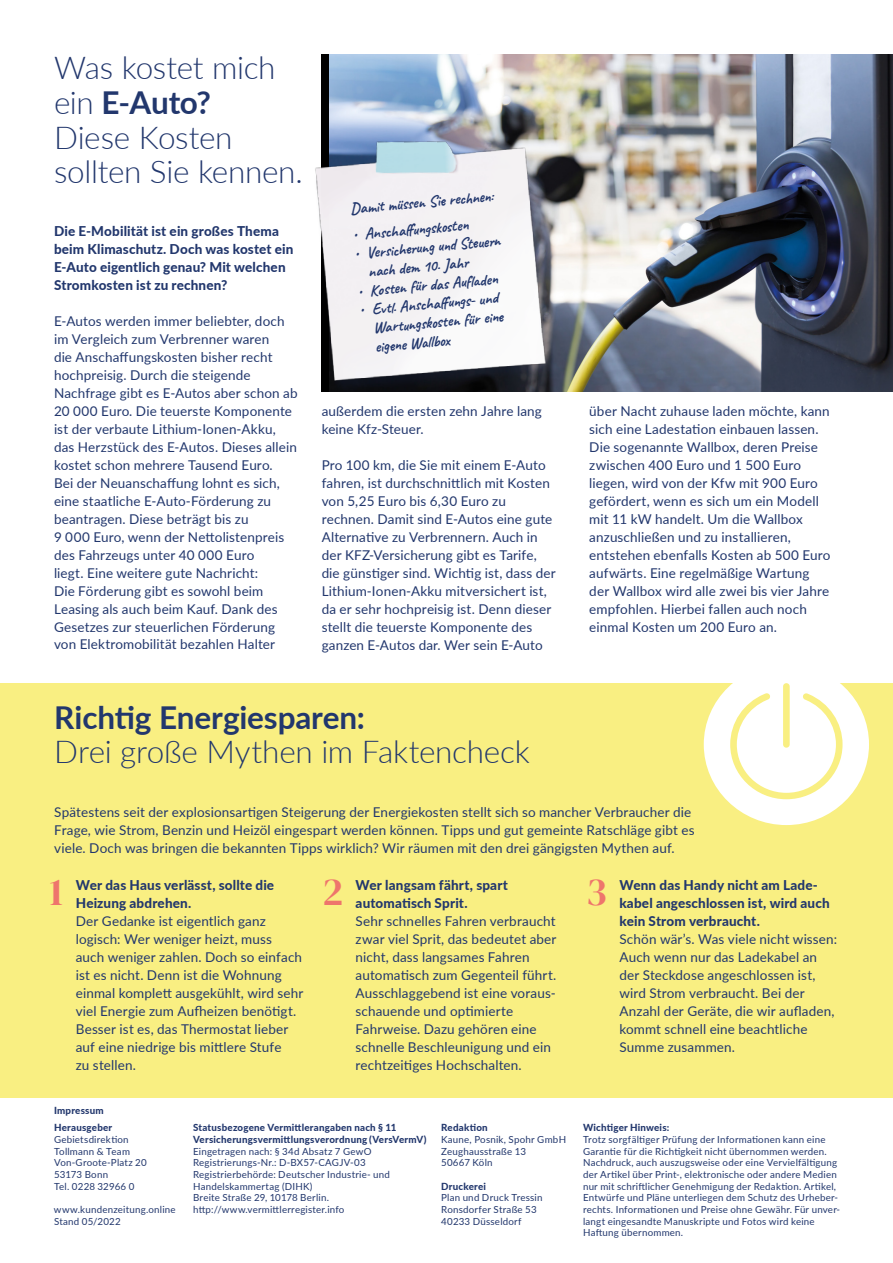
<style>
.page{position:relative;width:893px;height:1263px;background:#fff}
.page>*{position:absolute;margin:0;border:0;box-sizing:border-box;transform-origin:0 0}
.t1{font:39px "DM Serif Display";color:#ee756c}
.t2{font:300 31.5px/34.7px "Lato";letter-spacing:-.01em;color:#22376d}
.t3{font:700 31.5px "Lato";letter-spacing:-.005em;color:#22376d}
.t4{font:700 15.75px/18.9px "Caveat";color:#22376d}
.t5{font:13.5px/18px "Lato";letter-spacing:.01em;color:#22376d}
.t6{font:800 13.5px/18px "Lato";letter-spacing:.01em;color:#22376d}
.t7{font:9.75px/11.7px "Lato";letter-spacing:.02em;color:#22376d}
.t8{font:800 9.75px/11.7px "Lato";letter-spacing:.02em;color:#22376d}
.s1{font-weight:700}
</style>
<div class="page">
<div style="left:0;top:683px;width:893px;height:414px;background:#f9ef82"></div>
<svg style="left:704px;top:683px;width:165px;height:142px"></svg>
<img style="left:330px;top:54px;width:563px;height:338px">
<img style="left:315px;top:131px;width:256px;height:261px">
<h2 class="t2" style="left:54px;top:50px;width:250px">Was kostet mich ein <span class="s1">E-Auto?<br></span>Diese Kosten sollten Sie kennen.</h2>
<p class="t6" style="left:54px;top:221px;width:241px">Die E-Mobilität ist ein großes Thema beim Klimaschutz. Doch was kostet ein E-Auto eigentlich genau? Mit welchen Stromkosten ist zu rechnen?</p>
<p class="t5" style="left:54px;top:311px;width:245px">E-Autos werden immer beliebter, doch im Vergleich zum Verbrenner waren<br>die Anschaffungskosten bisher recht hochpreisig. Durch die steigende Nachfrage gibt es E-Autos aber schon ab 20 000 Euro. Die teuerste Komponente ist der verbaute Lithium-Ionen-Akku, das Herzstück des E-Autos. Dieses allein kostet schon mehrere Tausend Euro.<br>Bei der Neuanschaffung lohnt es sich, eine staatliche E-Auto-Förderung zu beantragen. Diese beträgt bis zu<br>9 000 Euro, wenn der Nettolistenpreis des Fahrzeugs unter 40 000 Euro<br>liegt. Eine weitere gute Nachricht:<br>Die Förderung gibt es sowohl beim Leasing als auch beim Kauf. Dank des Gesetzes zur steuerlichen Förderung von Elektromobilität bezahlen Halter</p>
<p class="t4" style="left:350px;top:199px;width:145px;rotate:-5deg">Damit müssen Sie rechnen:</p>
<p class="t4" style="left:352px;top:225px;width:118px;rotate:-5deg">• Anschaff ungskosten</p>
<p class="t4" style="left:366px;top:243px;width:136px;text-indent:-12px;rotate:-5deg">• Versicherung und Steuern nach dem 10. Jahr</p>
<p class="t4" style="left:357px;top:282px;width:142px;rotate:-5deg">• Kosten für das Aufl aden</p>
<p class="t4" style="left:371px;top:300px;width:132px;text-indent:-12px;rotate:-5deg">• Evtl. Anschaff ungs- und<br>Wartungskosten für eine eigene Wallbox</p>
<p class="t5" style="left:322px;top:402px;width:222px">außerdem die ersten zehn Jahre lang keine Kfz-Steuer.</p>
<p class="t5" style="left:322px;top:456px;width:235px">Pro 100 km, die Sie mit einem E-Auto fahren, ist durchschnittlich mit Kosten von 5,25 Euro bis 6,30 Euro zu rechnen. Damit sind E-Autos eine gute Alternative zu Verbrennern. Auch in der KFZ-Versicherung gibt es Tarife, die günstiger sind. Wichtig ist, dass der Lithium-Ionen-Akku mitversichert ist, da er sehr hochpreisig ist. Denn dieser stellt die teuerste Komponente des ganzen E-Autos dar. Wer sein E-Auto</p>
<p class="t5" style="left:589px;top:402px;width:243px">über Nacht zuhause laden möchte, kann sich eine Ladestation einbauen lassen.<br>Die sogenannte Wallbox, deren Preise zwischen 400 Euro und 1 500 Euro liegen, wird von der Kfw mit 900 Euro gefördert, wenn es sich um ein Modell mit 11 kW handelt. Um die Wallbox anzuschließen und zu installieren, entstehen ebenfalls Kosten ab 500 Euro aufwärts. Eine regelmäßige Wartung der Wallbox wird alle zwei bis vier Jahre empfohlen. Hierbei fallen auch noch einmal Kosten um 200 Euro an.</p>
<h2 class="t3" style="left:54px;top:694px;width:312px">Richtig Energiesparen:</h2>
<h2 class="t2" style="left:54px;top:733px;width:477px">Drei große Mythen im Faktencheck</h2>
<p class="t5" style="left:54px;top:802px;width:642px">Spätestens seit der explosionsartigen Steigerung der Energiekosten stellt sich so mancher Verbraucher die<br>Frage, wie Strom, Benzin und Heizöl eingespart werden können. Tipps und gut gemeinte Ratschläge gibt es viele. Doch was bringen die bekannten Tipps wirklich? Wir räumen mit den drei gängigsten Mythen auf.</p>
<h1 class="t1" style="left:322px;top:869px;width:22px">2</h1>
<h1 class="t1" style="left:586px;top:869px;width:22px">3</h1>
<h1 class="t1" style="left:50px;top:869px;width:15px">1</h1>
<p class="t6" style="left:619px;top:875px;width:212px">Wenn das Handy nicht am Lade&shy;kabel angeschlossen ist, wird auch kein Strom verbraucht.</p>
<p class="t5" style="left:619px;top:929px;width:219px">Schön wär’s. Was viele nicht wissen:<br>Auch wenn nur das Ladekabel an der Steckdose angeschlossen ist, wird Strom verbraucht. Bei der<br>Anzahl der Geräte, die wir aufladen, kommt schnell eine beachtliche<br>Summe zusammen.</p>
<p class="t6" style="left:356px;top:875px;width:154px">Wer langsam fährt, spart automatisch Sprit.</p>
<p class="t5" style="left:356px;top:911px;width:202px">Sehr schnelles Fahren verbraucht zwar viel Sprit, das bedeutet aber nicht, dass langsames Fahren automatisch zum Gegenteil führt.<br>Ausschlaggebend ist eine voraus&shy;schauende und optimierte<br>Fahrweise. Dazu gehören eine schnelle Beschleunigung und ein rechtzeitiges Hochschalten.</p>
<p class="t6" style="left:76px;top:875px;width:200px">Wer das Haus verlässt, sollte die<br>Heizung abdrehen.</p>
<p class="t5" style="left:76px;top:911px;width:229px">Der Gedanke ist eigentlich ganz logisch: Wer weniger heizt, muss auch weniger zahlen. Doch so einfach ist es nicht. Denn ist die Wohnung einmal komplett ausgekühlt, wird sehr viel Energie zum Aufheizen benötigt.<br>Besser ist es, das Thermostat lieber auf eine niedrige bis mittlere Stufe<br>zu stellen.</p>
<p class="t8" style="left:54px;top:1104px;width:51px">Impressum</p>
<p class="t8" style="left:54px;top:1121px;width:60px">Herausgeber</p>
<p class="t7" style="left:54px;top:1133px;width:94px">Gebietsdirektion<br>Tollmann &amp; Team<br>Von-Groote-Platz 20<br>53173 Bonn<br>Tel. 0228 32966 0</p>
<p class="t7" style="left:54px;top:1203px;width:123px">www.kundenzeitung.online</p>
<p class="t7" style="left:54px;top:1215px;width:68px">Stand 05/2022</p>
<p class="t8" style="left:193px;top:1121px;width:235px">Statusbezogene Vermittlerangaben nach § 11<br>Versicherungsvermittlungsverordnung (VersVermV)</p>
<p class="t7" style="left:193px;top:1145px;width:198px">Eingetragen nach: § 34d Absatz 7 GewO Registrierungs-Nr.: D-BX57-CAGJV-03<br>Registrierbehörde: Deutscher Industrie- und Handelskammertag (DIHK)<br>Breite Straße 29, 10178 Berlin. http://www.vermittlerregister.info</p>
<p class="t8" style="left:441px;top:1121px;width:48px">Redaktion</p>
<p class="t7" style="left:441px;top:1133px;width:126px">Kaune, Posnik, Spohr GmbH<br>Zeughausstraße 13<br>50667 Köln</p>
<p class="t8" style="left:441px;top:1180px;width:46px">Druckerei</p>
<p class="t7" style="left:441px;top:1191px;width:103px">Plan und Druck Tressin<br>Ronsdorfer Straße 53<br>40233 Düsseldorf</p>
<p class="t8" style="left:583px;top:1121px;width:88px">Wichtiger Hinweis:</p>
<p class="t7" style="left:583px;top:1133px;width:259px">Trotz sorgfältiger Prüfung der Informationen kann eine Garantie für die Richtigkeit nicht übernommen werden.<br>Nachdruck, auch auszugsweise oder eine Vervielfältigung der Artikel über Print-, elektronische oder andere Medien nur mit schriftlicher Genehmigung der Redaktion. Artikel, Entwürfe und Pläne unterliegen dem Schutz des Urheber&shy;rechts. Informationen und Preise ohne Gewähr. Für unver&shy;langt eingesandte Manuskripte und Fotos wird keine Haftung übernommen.</p>
</div>
